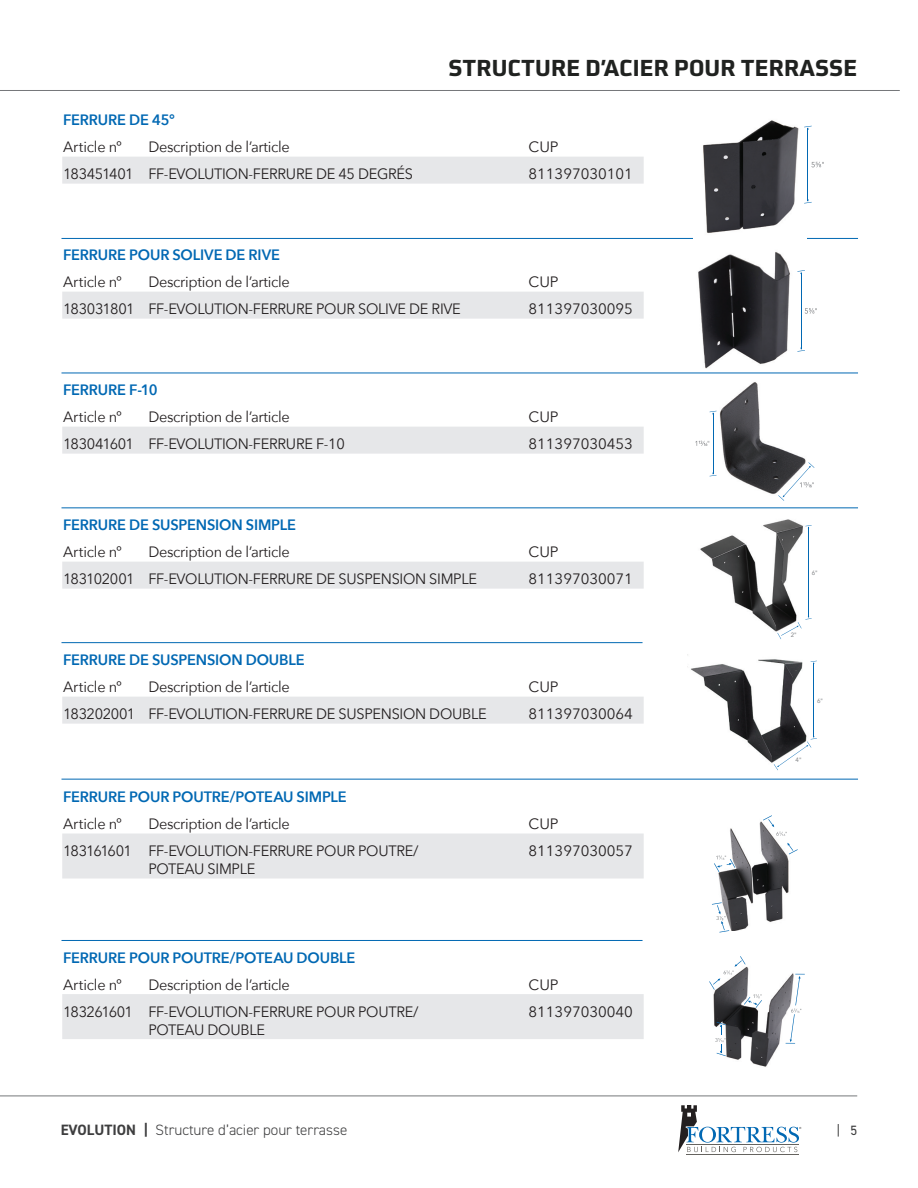
<style>
.page{position:relative;width:918px;height:1188px;background:#fff}
.page>*{position:absolute;margin:0;border:0;box-sizing:border-box;transform-origin:0 0}
.t1{font:700 22.5px "Utility Pro";letter-spacing:.01em;color:#202220}
.t2{font:15px/18px "Avenir Next";letter-spacing:-.02em;color:#231f20}
.t3{font:600 15px "Avenir Next";letter-spacing:-.01em;color:#0168b3}
.t4{font:15px "Avenir Next";color:#231f20}
.t5{font:300 15px "DIN2014";color:#3e3e3f}
.t6{font:13.5px "DIN2014";color:#3e3e3f}
.t7{font:500 6.3px "Avenir Next";color:#8a8c8f;scale:.93 1}
.s1{font-weight:700}
</style>
<div class="page">
<hr style="left:0;top:1096px;width:857px;height:1px;background:#76787b">
<hr style="left:687px;top:1154px;width:112px;height:1px;background:#65635f">
<svg style="left:678px;top:1105px;width:123px;height:47px"></svg>
<hr style="left:0;top:90px;width:900px;height:1px;background:#76787b">
<svg style="left:62px;top:157px;width:582px;height:882px"></svg>
<hr style="left:62px;top:238px;width:796px;height:1px;background:#0168b3">
<hr style="left:62px;top:507px;width:796px;height:1px;background:#0168b3">
<hr style="left:62px;top:779px;width:796px;height:1px;background:#0168b3">
<hr style="left:62px;top:940px;width:581px;height:1px;background:#0168b3">
<hr style="left:62px;top:642px;width:581px;height:1px;background:#0168b3">
<img style="left:709px;top:382px;width:97px;height:112px">
<hr style="left:713px;top:413px;width:1px;height:57px;background:#0168b3">
<svg style="left:710px;top:411px;width:7px;height:3px"></svg>
<svg style="left:710px;top:467px;width:7px;height:9px"></svg>
<svg style="left:695px;top:441px;width:15px;height:5px"></svg>
<svg style="left:778px;top:462px;width:36px;height:39px"></svg>
<img style="left:703px;top:120px;width:103px;height:113px">
<svg style="left:811px;top:162px;width:13px;height:6px"></svg>
<hr style="left:808px;top:128px;width:1px;height:69px;background:#0168b3">
<svg style="left:804px;top:126px;width:8px;height:4px"></svg>
<svg style="left:804px;top:193px;width:8px;height:10px"></svg>
<img style="left:693px;top:252px;width:111px;height:121px">
<svg style="left:805px;top:308px;width:12px;height:6px"></svg>
<hr style="left:801px;top:273px;width:1px;height:72px;background:#0168b3">
<svg style="left:797px;top:270px;width:8px;height:4px"></svg>
<svg style="left:797px;top:342px;width:8px;height:10px"></svg>
<img style="left:700px;top:519px;width:103px;height:113px">
<hr style="left:808px;top:527px;width:1px;height:79px;background:#0168b3">
<svg style="left:777px;top:603px;width:35px;height:36px"></svg>
<img style="left:691px;top:659px;width:120px;height:106px">
<hr style="left:814px;top:663px;width:1px;height:63px;background:#0168b3">
<svg style="left:774px;top:723px;width:43px;height:48px"></svg>
<img style="left:718px;top:821px;width:72px;height:110px">
<svg style="left:787px;top:843px;width:11px;height:11px"></svg>
<svg style="left:712px;top:902px;width:17px;height:31px"></svg>
<svg style="left:714px;top:855px;width:21px;height:17px"></svg>
<svg style="left:763px;top:815px;width:24px;height:21px"></svg>
<img style="left:713px;top:973px;width:89px;height:94px">
<svg style="left:786px;top:974px;width:19px;height:70px"></svg>
<svg style="left:715px;top:1022px;width:11px;height:34px"></svg>
<svg style="left:709px;top:956px;width:53px;height:52px"></svg>
<hr style="left:62px;top:373px;width:796px;height:1px;background:#0168b3">
<h1 class="t1" style="left:448px;top:49px;width:410px">STRUCTURE D’ACIER POUR TERRASSE</h1>
<p class="t3" style="left:63px;top:107px;width:113px">FERRURE DE 45°</p>
<p class="t2" style="left:63px;top:137px;width:60px">Article nº</p>
<p class="t2" style="left:148px;top:137px;width:143px">Description de l’article</p>
<p class="t2" style="left:529px;top:137px;width:32px">CUP</p>
<p class="t2" style="left:63px;top:164px;width:352px">183451401 FF-EVOLUTION-FERRURE DE 45 DEGRÉS</p>
<p class="t4" style="left:529px;top:161px;width:106px">811397030101</p>
<p class="t3" style="left:63px;top:242px;width:219px">FERRURE POUR SOLIVE DE RIVE</p>
<p class="t2" style="left:63px;top:272px;width:60px">Article nº</p>
<p class="t2" style="left:148px;top:272px;width:143px">Description de l’article</p>
<p class="t2" style="left:529px;top:272px;width:32px">CUP</p>
<p class="t2" style="left:63px;top:299px;width:399px">183031801 FF-EVOLUTION-FERRURE POUR SOLIVE DE RIVE</p>
<p class="t4" style="left:529px;top:296px;width:106px">811397030095</p>
<p class="t3" style="left:63px;top:377px;width:96px">FERRURE F-10</p>
<p class="t2" style="left:63px;top:407px;width:60px">Article nº</p>
<p class="t2" style="left:148px;top:407px;width:143px">Description de l’article</p>
<p class="t2" style="left:529px;top:407px;width:32px">CUP</p>
<p class="t2" style="left:63px;top:434px;width:283px">183041601 FF-EVOLUTION-FERRURE F-10</p>
<p class="t4" style="left:529px;top:431px;width:106px">811397030453</p>
<p class="t3" style="left:63px;top:512px;width:235px">FERRURE DE SUSPENSION SIMPLE</p>
<p class="t2" style="left:63px;top:542px;width:60px">Article nº</p>
<p class="t2" style="left:148px;top:542px;width:143px">Description de l’article</p>
<p class="t2" style="left:529px;top:542px;width:32px">CUP</p>
<p class="t2" style="left:63px;top:569px;width:416px">183102001 FF-EVOLUTION-FERRURE DE SUSPENSION SIMPLE</p>
<p class="t4" style="left:529px;top:566px;width:106px">811397030071</p>
<p class="t3" style="left:63px;top:647px;width:243px">FERRURE DE SUSPENSION DOUBLE</p>
<p class="t2" style="left:63px;top:677px;width:60px">Article nº</p>
<p class="t2" style="left:148px;top:677px;width:143px">Description de l’article</p>
<p class="t2" style="left:529px;top:677px;width:32px">CUP</p>
<p class="t2" style="left:63px;top:704px;width:425px">183202001 FF-EVOLUTION-FERRURE DE SUSPENSION DOUBLE</p>
<p class="t4" style="left:529px;top:701px;width:106px">811397030064</p>
<p class="t3" style="left:63px;top:784px;width:285px">FERRURE POUR POUTRE/POTEAU SIMPLE</p>
<p class="t2" style="left:63px;top:814px;width:60px">Article nº</p>
<p class="t2" style="left:148px;top:814px;width:143px">Description de l’article</p>
<p class="t2" style="left:529px;top:814px;width:32px">CUP</p>
<p class="t2" style="left:148px;top:841px;width:272px;text-indent:-85px">183161601 FF-EVOLUTION-FERRURE POUR POUTRE/<br>POTEAU SIMPLE</p>
<p class="t4" style="left:529px;top:838px;width:106px">811397030057</p>
<p class="t3" style="left:63px;top:945px;width:294px">FERRURE POUR POUTRE/POTEAU DOUBLE</p>
<p class="t2" style="left:63px;top:975px;width:60px">Article nº</p>
<p class="t2" style="left:148px;top:975px;width:143px">Description de l’article</p>
<p class="t2" style="left:529px;top:975px;width:32px">CUP</p>
<p class="t2" style="left:148px;top:1002px;width:272px;text-indent:-85px">183261601 FF-EVOLUTION-FERRURE POUR POUTRE/<br>POTEAU DOUBLE</p>
<p class="t4" style="left:529px;top:999px;width:106px">811397030040</p>
<p class="t7" style="left:812px;top:568px;width:8px">6"</p>
<p class="t7" style="left:791px;top:630px;width:8px">2"</p>
<p class="t7" style="left:817px;top:696px;width:8px">6"</p>
<p class="t7" style="left:796px;top:754px;width:8px">4"</p>
<p class="t5" style="left:61px;top:1121px;width:288px"><span class="s1">EVOLUTION |</span> Structure d’acier pour terrasse</p>
<p class="t6" style="left:837px;top:1122px;width:22px">| 5</p>
</div>
